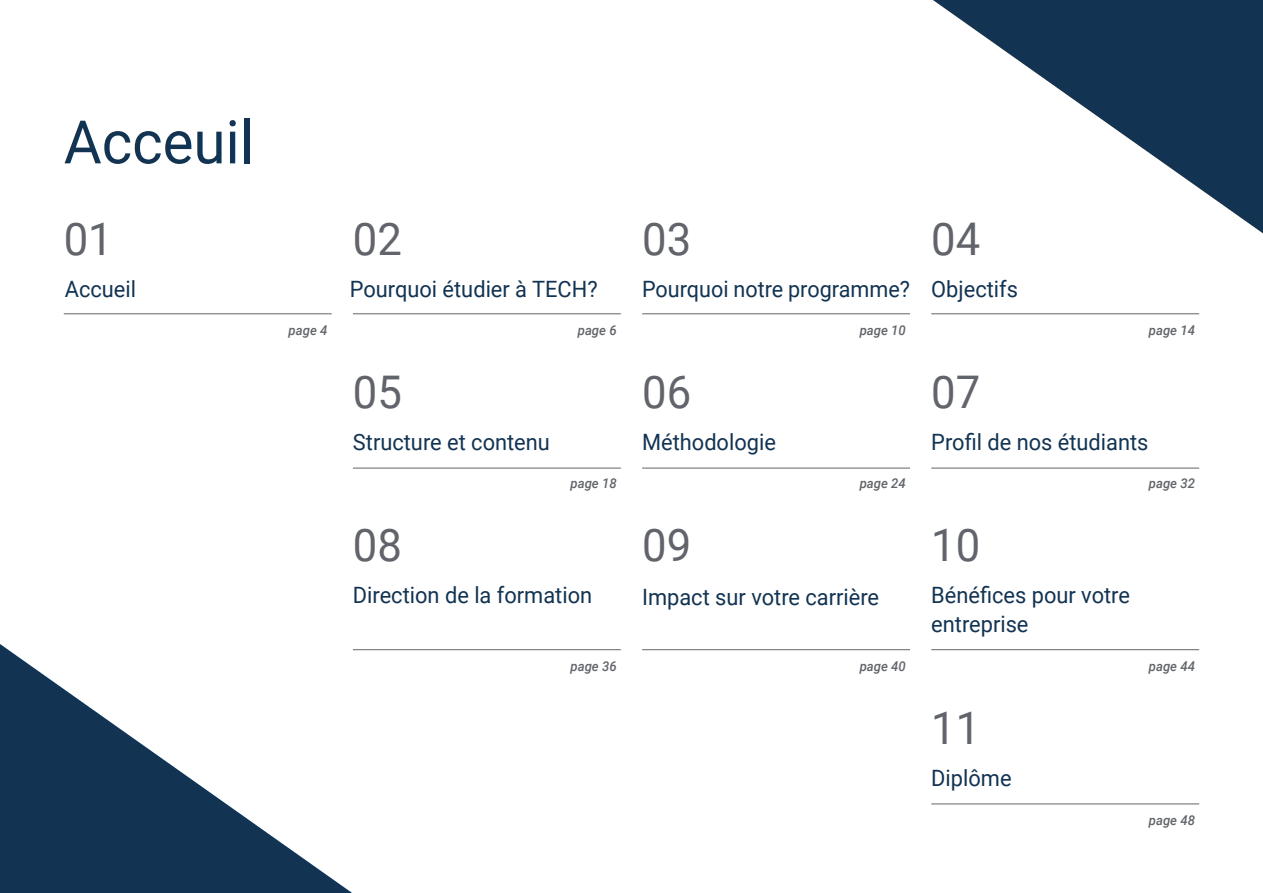
<style>
.page{position:relative;width:1263px;height:893px;background:#fff}
.page>*{position:absolute;margin:0;border:0;box-sizing:border-box;transform-origin:0 0}
.t1{font:60px "Roboto";color:#123352}
.t2{font:45px "Roboto";color:#61646a}
.t3{font:22.5px/28.5px "Roboto";color:#123352}
.t4{font:22.5px "Roboto";color:#123352;scale:.96 1}
.t5{font:italic 500 13.5px "Roboto";color:#61646a}
</style>
<div class="page">
<hr style="left:64px;top:313px;width:268px;height:1px;background:#61646a">
<hr style="left:353px;top:468px;width:268px;height:1px;background:#61646a">
<hr style="left:353px;top:649px;width:268px;height:1px;background:#61646a">
<hr style="left:353px;top:313px;width:268px;height:1px;background:#61646a">
<hr style="left:642px;top:468px;width:268px;height:1px;background:#61646a">
<hr style="left:642px;top:649px;width:268px;height:1px;background:#61646a">
<hr style="left:931px;top:649px;width:268px;height:1px;background:#61646a">
<hr style="left:931px;top:803px;width:268px;height:1px;background:#61646a">
<hr style="left:642px;top:313px;width:268px;height:1px;background:#61646a">
<hr style="left:931px;top:468px;width:268px;height:1px;background:#61646a">
<hr style="left:931px;top:313px;width:268px;height:1px;background:#61646a">
<svg style="left:0;top:644px;width:352px;height:249px"></svg>
<svg style="left:933px;top:0;width:330px;height:233px"></svg>
<h1 class="t1" style="left:64px;top:100px;width:192px">Acceuil</h1>
<h2 class="t2" style="left:64px;top:207px;width:51px">01</h2>
<h2 class="t2" style="left:353px;top:207px;width:51px">02</h2>
<h2 class="t2" style="left:642px;top:207px;width:51px">03</h2>
<h2 class="t2" style="left:931px;top:207px;width:51px">04</h2>
<p class="t3" style="left:65px;top:274px;width:73px">Accueil</p>
<p class="t3" style="left:931px;top:274px;width:88px">Objectifs</p>
<p class="t3" style="left:350px;top:274px;width:249px">Pourquoi étudier à TECH?</p>
<p class="t4" style="left:642px;top:273px;width:280px">Pourquoi notre programme?</p>
<p class="t5" style="left:289px;top:321px;width:40px">page 4</p>
<h2 class="t2" style="left:353px;top:361px;width:51px">05</h2>
<p class="t5" style="left:578px;top:321px;width:40px">page 6</p>
<p class="t5" style="left:860px;top:321px;width:48px">page 10</p>
<h2 class="t2" style="left:642px;top:361px;width:51px">06</h2>
<h2 class="t2" style="left:931px;top:361px;width:51px">07</h2>
<p class="t5" style="left:1149px;top:321px;width:48px">page 14</p>
<p class="t3" style="left:353px;top:427px;width:198px">Structure et contenu</p>
<h2 class="t2" style="left:353px;top:514px;width:51px">08</h2>
<p class="t5" style="left:570px;top:474px;width:48px">page 18</p>
<p class="t3" style="left:642px;top:427px;width:135px">Méthodologie</p>
<p class="t3" style="left:931px;top:427px;width:219px">Profil de nos étudiants</p>
<p class="t5" style="left:860px;top:474px;width:48px">page 24</p>
<h2 class="t2" style="left:642px;top:514px;width:51px">09</h2>
<h2 class="t2" style="left:931px;top:514px;width:51px">10</h2>
<p class="t5" style="left:1149px;top:474px;width:48px">page 32</p>
<p class="t3" style="left:353px;top:580px;width:241px">Direction de la formation</p>
<p class="t3" style="left:931px;top:580px;width:200px">Bénéfices pour votre entreprise</p>
<p class="t3" style="left:642px;top:582px;width:238px">Impact sur votre carrière</p>
<p class="t5" style="left:570px;top:657px;width:48px">page 36</p>
<p class="t5" style="left:860px;top:657px;width:48px">page 40</p>
<p class="t5" style="left:1149px;top:657px;width:48px">page 44</p>
<h2 class="t2" style="left:931px;top:697px;width:51px">11</h2>
<p class="t3" style="left:931px;top:763px;width:82px">Diplôme</p>
<p class="t5" style="left:1149px;top:811px;width:48px">page 48</p>
</div>
